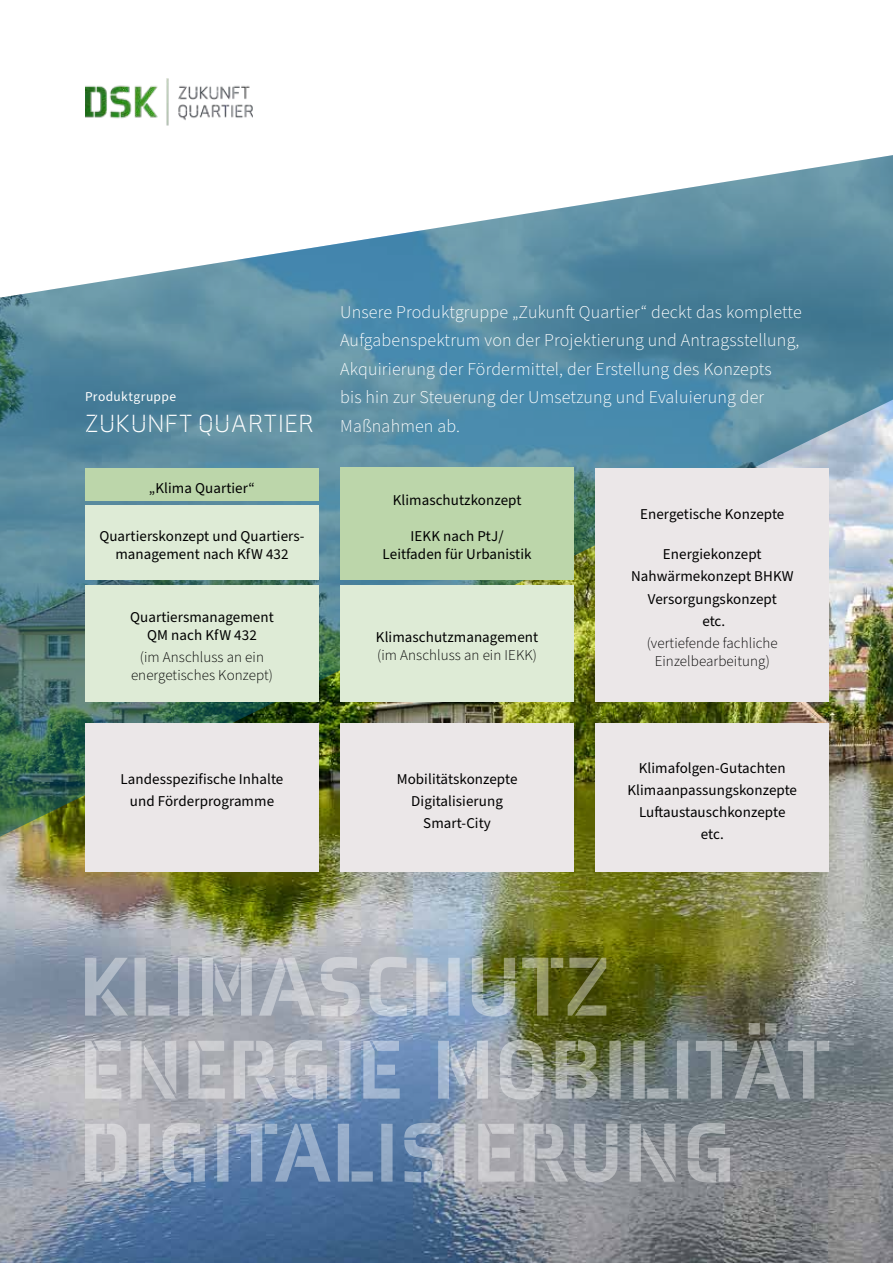
<style>
.page{position:relative;width:893px;height:1263px;background:#fff}
.page>*{position:absolute;margin:0;border:0;box-sizing:border-box;transform-origin:0 0}
.t1{font:300 25.5px "Axia Stencil";letter-spacing:.025em;color:#fff}
.t2{font:300 18px/28.5px "Source Sans Pro";letter-spacing:.01em;color:#fff}
.t3{font:15px/22.2px "Source Sans Pro";letter-spacing:.005em;color:#000;text-align:center}
.t4{font:300 15px/18px "Source Sans Pro";letter-spacing:.005em;color:#000;text-align:center}
.t5{font:13.5px "Source Sans Pro";letter-spacing:.03em;color:#fff}
</style>
<div class="page">
<img style="left:1px;top:837px;width:892px;height:426px">
<svg style="left:0;top:837px;width:1px;height:426px"></svg>
<img style="left:0;top:155px;width:893px;height:682px">
<div style="left:85px;top:468px;width:234px;height:32px;background:#bcd6aa"></div>
<div style="left:85px;top:585px;width:234px;height:117px;background:#deebd6"></div>
<div style="left:85px;top:505px;width:234px;height:75px;background:#deebd6"></div>
<div style="left:340px;top:468px;width:234px;height:112px;background:#bcd6aa"></div>
<div style="left:340px;top:585px;width:234px;height:117px;background:#deebd6"></div>
<div style="left:595px;top:468px;width:234px;height:234px;background:#ebe7e8"></div>
<div style="left:85px;top:723px;width:234px;height:149px;background:#ebe7e8"></div>
<div style="left:340px;top:723px;width:234px;height:149px;background:#ebe7e8"></div>
<div style="left:595px;top:723px;width:234px;height:149px;background:#ebe7e8"></div>
<img style="left:85px;top:78px;width:167px;height:47px">
<img style="left:438px;top:1023px;width:391px;height:76px">
<svg style="left:85px;top:1123px;width:645px;height:59px;background:#95a1b3"></svg>
<svg style="left:85px;top:1040px;width:315px;height:59px;background:#b1b7c3"></svg>
<svg style="left:85px;top:957px;width:521px;height:59px;background:#9da5a1"></svg>
<p class="t5" style="left:85px;top:387px;width:93px">Produktgruppe</p>
<h1 class="t1" style="left:85px;top:408px;width:230px">ZUKUNFT QUARTIER</h1>
<p class="t3" style="left:149px;top:477px;width:107px">„Klima Quartier“</p>
<p class="t3" style="left:99px;top:528px;width:205px;line-height:18px">Quartierskonzept und Quartiers&shy;management nach KfW 432</p>
<p class="t3" style="left:130px;top:608px;width:145px;line-height:18px">Quartiersmanagement<br>QM nach KfW 432</p>
<p class="t4" style="left:131px;top:648px;width:143px">(im Anschluss an ein energetisches Konzept)</p>
<p class="t2" style="left:340px;top:298px;width:463px">Unsere Produktgruppe „Zukunft Quartier“ deckt das komplette Aufgabenspektrum von der Projektierung und Antragsstellung, Akquirierung der Fördermittel, der Erstellung des Konzepts<br>bis hin zur Steuerung der Umsetzung und Evaluierung der Maßnahmen ab.</p>
<p class="t3" style="left:393px;top:489px;width:130px">Klimaschutzkonzept</p>
<p class="t3" style="left:383px;top:527px;width:151px;line-height:18px">IEKK nach PtJ/<br>Leitfaden für Urbanistik</p>
<p class="t3" style="left:376px;top:626px;width:164px">Klimaschutzmanagement</p>
<p class="t4" style="left:377px;top:646px;width:161px">(im Anschluss an ein IEKK)</p>
<p class="t3" style="left:640px;top:503px;width:146px">Energetische Konzepte</p>
<p class="t3" style="left:631px;top:543px;width:164px">Energiekonzept<br>Nahwärmekonzept BHKW<br>Versorgungskonzept<br>etc.</p>
<p class="t4" style="left:647px;top:634px;width:133px">(vertiefende fachliche<br>Einzelbearbeitung)</p>
<p class="t3" style="left:121px;top:768px;width:164px">Landesspezifische Inhalte und Förderprogramme</p>
<p class="t3" style="left:397px;top:768px;width:122px">Mobilitätskonzepte<br>Digitalisierung<br>Smart-City</p>
<p class="t3" style="left:627px;top:757px;width:171px">Klimafolgen-Gutachten<br>Klimaanpassungskonzepte<br>Luftaustauschkonzepte etc.</p>
</div>
